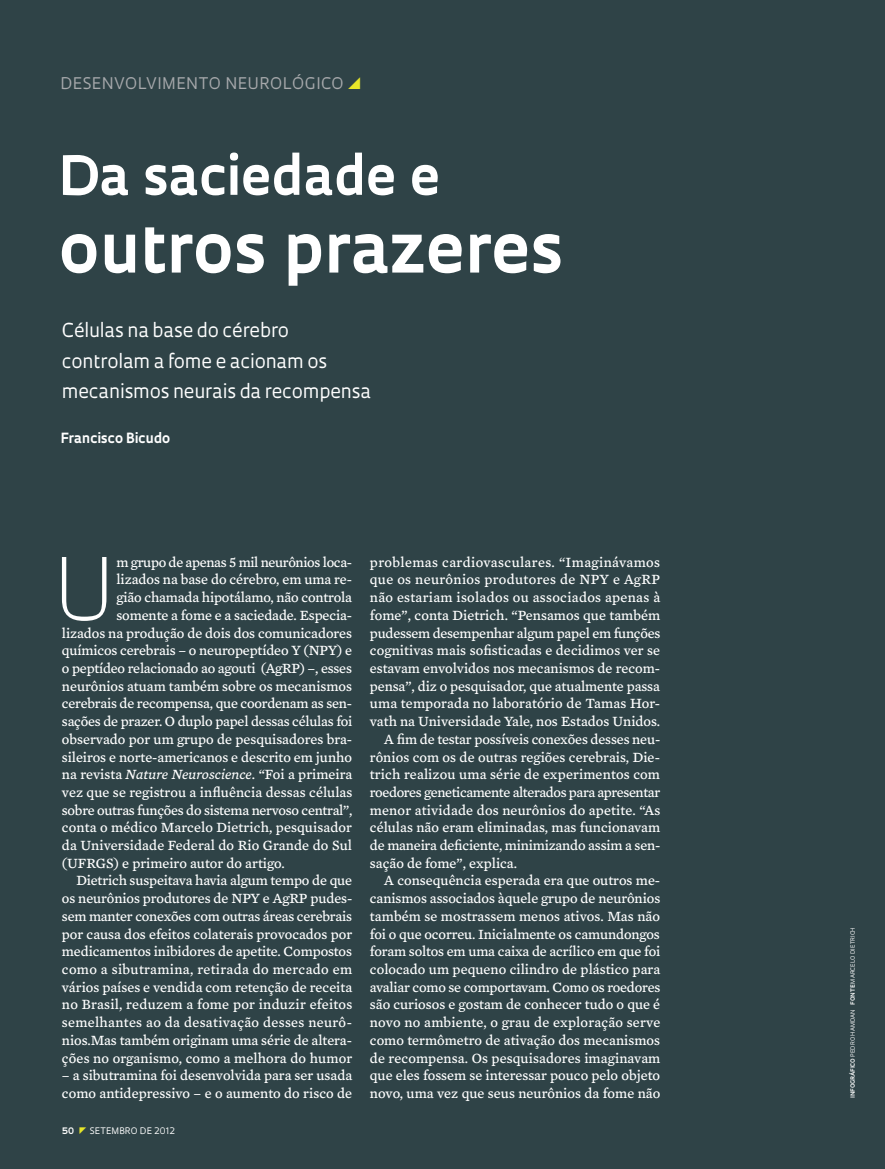
<style>
.page{position:relative;width:885px;height:1169px;background:#fff}
.page>*{position:absolute;margin:0;border:0;box-sizing:border-box;transform-origin:0 0}
.t1{font:300 83.55px "Oculum";color:#fff}
.t2{font:700 67.5px "Oculum";color:#fff}
.t3{font:700 52.5px "Oculum";color:#fff}
.t4{font:18.75px/30.9px "Oculum";letter-spacing:-.01em;color:#fff}
.t5{font:15.6px "Oculum";letter-spacing:.03em;color:#a7a9ac}
.t6{font:14.4px/17.7px "Mercury Text G4";color:#fff}
.t7{font:14.4px "Mercury Text G4";letter-spacing:.025em;color:#fff}
.t8{font:14.4px "Mercury Text G4";letter-spacing:-.025em;color:#fff}
.t9{font:14.4px "Mercury Text G4";letter-spacing:.02em;color:#fff}
.t10{font:14.4px "Mercury Text G4";letter-spacing:-.02em;color:#fff}
.t11{font:700 13.65px "Oculum";color:#fff}
.t12{font:8.7px "Oculum";letter-spacing:.015em;color:#fff}
.t13{font:700 8.7px "Oculum";color:#fff}
.t14{font:5.7px "Oculum";letter-spacing:.02em;color:#fff}
.s1{font-style:italic}
.s2{font-weight:700}
</style>
<div class="page">
<div style="left:0;top:0;width:885px;height:1168px;background:#2f4347"></div>
<p class="t5" style="left:60px;top:73px;width:285px">desenvolvimento neurológico</p>
<h3 class="t3" style="left:58px;top:139px;width:383px">Da saciedade e</h3>
<h2 class="t2" style="left:58px;top:201px;width:506px">outros prazeres</h2>
<h3 class="t4" style="left:62px;top:313px;width:311px">Células na base do cérebro controlam a fome e acionam os mecanismos neurais da recompensa</h3>
<p class="t11" style="left:61px;top:428px;width:111px">Francisco Bicudo</p>
<h1 class="t1" style="left:54px;top:531px;width:63px">U</h1>
<p class="t8" style="left:116px;top:551px;width:237px">m grupo de apenas 5 mil neurônios loca-</p>
<p class="t6" style="left:116px;top:570px;width:237px">lizados na base do cérebro, em uma re-</p>
<p class="t6" style="left:116px;top:588px;width:237px">gião chamada hipotálamo, não controla</p>
<p class="t6" style="left:116px;top:605px;width:237px">somente a fome e a saciedade. Especia-</p>
<p class="t6" style="left:62px;top:623px;width:292px">lizados na produção de dois dos comunicadores</p>
<p class="t6" style="left:62px;top:641px;width:292px">químicos cerebrais – o neuropeptídeo Y (NPY) e</p>
<p class="t6" style="left:62px;top:658px;width:292px">o peptídeo relacionado ao agouti (AgRP) –, esses</p>
<p class="t6" style="left:62px;top:676px;width:292px">neurônios atuam também sobre os mecanismos</p>
<p class="t6" style="left:62px;top:694px;width:292px">cerebrais de recompensa, que coordenam as sen-</p>
<p class="t6" style="left:62px;top:711px;width:292px">sações de prazer. O duplo papel dessas células foi</p>
<p class="t6" style="left:62px;top:729px;width:292px">observado por um grupo de pesquisadores bra-</p>
<p class="t6" style="left:62px;top:747px;width:292px">sileiros e norte-americanos e descrito em junho</p>
<p class="t6" style="left:62px;top:764px;width:292px">na revista <span class="s1">Nature Neuroscience</span>. “Foi a primeira</p>
<p class="t6" style="left:62px;top:782px;width:292px">vez que se registrou a influência dessas células</p>
<p class="t10" style="left:62px;top:799px;width:292px">sobre outras funções do sistema nervoso central”,</p>
<p class="t6" style="left:62px;top:818px;width:292px">conta o médico Marcelo Dietrich, pesquisador</p>
<p class="t6" style="left:62px;top:835px;width:292px">da Universidade Federal do Rio Grande do Sul</p>
<p class="t6" style="left:62px;top:853px;width:224px">(UFRGS) e primeiro autor do artigo.</p>
<p class="t6" style="left:76px;top:871px;width:277px">Dietrich suspeitava havia algum tempo de que</p>
<p class="t6" style="left:62px;top:888px;width:292px">os neurônios produtores de NPY e AgRP pudes-</p>
<p class="t6" style="left:62px;top:906px;width:292px">sem manter conexões com outras áreas cerebrais</p>
<p class="t6" style="left:62px;top:924px;width:292px">por causa dos efeitos colaterais provocados por</p>
<p class="t6" style="left:62px;top:941px;width:292px">medicamentos inibidores de apetite. Compostos</p>
<p class="t7" style="left:62px;top:958px;width:292px">como a sibutramina, retirada do mercado em</p>
<p class="t6" style="left:62px;top:977px;width:292px">vários países e vendida com retenção de receita</p>
<p class="t6" style="left:62px;top:995px;width:292px">no Brasil, reduzem a fome por induzir efeitos</p>
<p class="t9" style="left:62px;top:1011px;width:292px">semelhantes ao da desativação desses neurô-</p>
<p class="t6" style="left:62px;top:1030px;width:292px">nios.Mas também originam uma série de altera-</p>
<p class="t6" style="left:62px;top:1048px;width:292px">ções no organismo, como a melhora do humor</p>
<p class="t6" style="left:62px;top:1065px;width:292px">– a sibutramina foi desenvolvida para ser usada como antidepressivo – e o aumento do risco de</p>
<p class="t13" style="left:62px;top:1124px;width:14px">50</p>
<p class="t12" style="left:90px;top:1124px;width:87px">setembro DE 2012</p>
<p class="t7" style="left:370px;top:551px;width:292px">problemas cardiovasculares. “Imaginávamos</p>
<p class="t7" style="left:370px;top:569px;width:292px">que os neurônios produtores de NPY e AgRP</p>
<p class="t9" style="left:370px;top:587px;width:292px">não estariam isolados ou associados apenas à</p>
<p class="t6" style="left:370px;top:605px;width:292px">fome”, conta Dietrich. “Pensamos que também</p>
<p class="t6" style="left:370px;top:623px;width:292px">pudessem desempenhar algum papel em funções</p>
<p class="t6" style="left:370px;top:641px;width:292px">cognitivas mais sofisticadas e decidimos ver se</p>
<p class="t6" style="left:370px;top:658px;width:292px">estavam envolvidos nos mecanismos de recom-</p>
<p class="t6" style="left:370px;top:676px;width:292px">pensa”, diz o pesquisador, que atualmente passa</p>
<p class="t6" style="left:370px;top:694px;width:292px">uma temporada no laboratório de Tamas Hor-</p>
<p class="t6" style="left:370px;top:711px;width:292px">vath na Universidade Yale, nos Estados Unidos.</p>
<p class="t6" style="left:384px;top:729px;width:277px">A fim de testar possíveis conexões desses neu-</p>
<p class="t6" style="left:370px;top:747px;width:292px">rônios com os de outras regiões cerebrais, Die-</p>
<p class="t6" style="left:370px;top:764px;width:292px">trich realizou uma série de experimentos com</p>
<p class="t8" style="left:370px;top:781px;width:292px">roedores geneticamente alterados para apresentar</p>
<p class="t6" style="left:370px;top:800px;width:292px">menor atividade dos neurônios do apetite. “As</p>
<p class="t6" style="left:370px;top:818px;width:292px">células não eram eliminadas, mas funcionavam</p>
<p class="t6" style="left:370px;top:835px;width:292px">de maneira deficiente, minimizando assim a sen-</p>
<p class="t6" style="left:370px;top:853px;width:149px">sação de fome”, explica.</p>
<p class="t6" style="left:384px;top:871px;width:277px">A consequência esperada era que outros me-</p>
<p class="t6" style="left:370px;top:888px;width:292px">canismos associados àquele grupo de neurônios</p>
<p class="t6" style="left:370px;top:906px;width:292px">também se mostrassem menos ativos. Mas não</p>
<p class="t6" style="left:370px;top:924px;width:291px">foi o que ocorreu. Inicialmente os camundongos</p>
<p class="t6" style="left:370px;top:941px;width:292px">foram soltos em uma caixa de acrílico em que foi</p>
<p class="t6" style="left:370px;top:959px;width:292px">colocado um pequeno cilindro de plástico para</p>
<p class="t6" style="left:370px;top:977px;width:292px">avaliar como se comportavam. Como os roedores</p>
<p class="t6" style="left:370px;top:995px;width:292px">são curiosos e gostam de conhecer tudo o que é</p>
<p class="t6" style="left:370px;top:1012px;width:292px">novo no ambiente, o grau de exploração serve</p>
<p class="t6" style="left:370px;top:1030px;width:292px">como termômetro de ativação dos mecanismos</p>
<p class="t6" style="left:370px;top:1048px;width:292px">de recompensa. Os pesquisadores imaginavam</p>
<p class="t6" style="left:370px;top:1065px;width:292px">que eles fossem se interessar pouco pelo objeto</p>
<p class="t6" style="left:370px;top:1083px;width:292px">novo, uma vez que seus neurônios da fome não</p>
<p class="t14" style="left:849px;top:1098px;width:172px;rotate:-90deg"><span class="s2">infográfico</span> ped ro hamdan <span class="s2">fonte</span> marcelo d ietrich</p>
</div>
